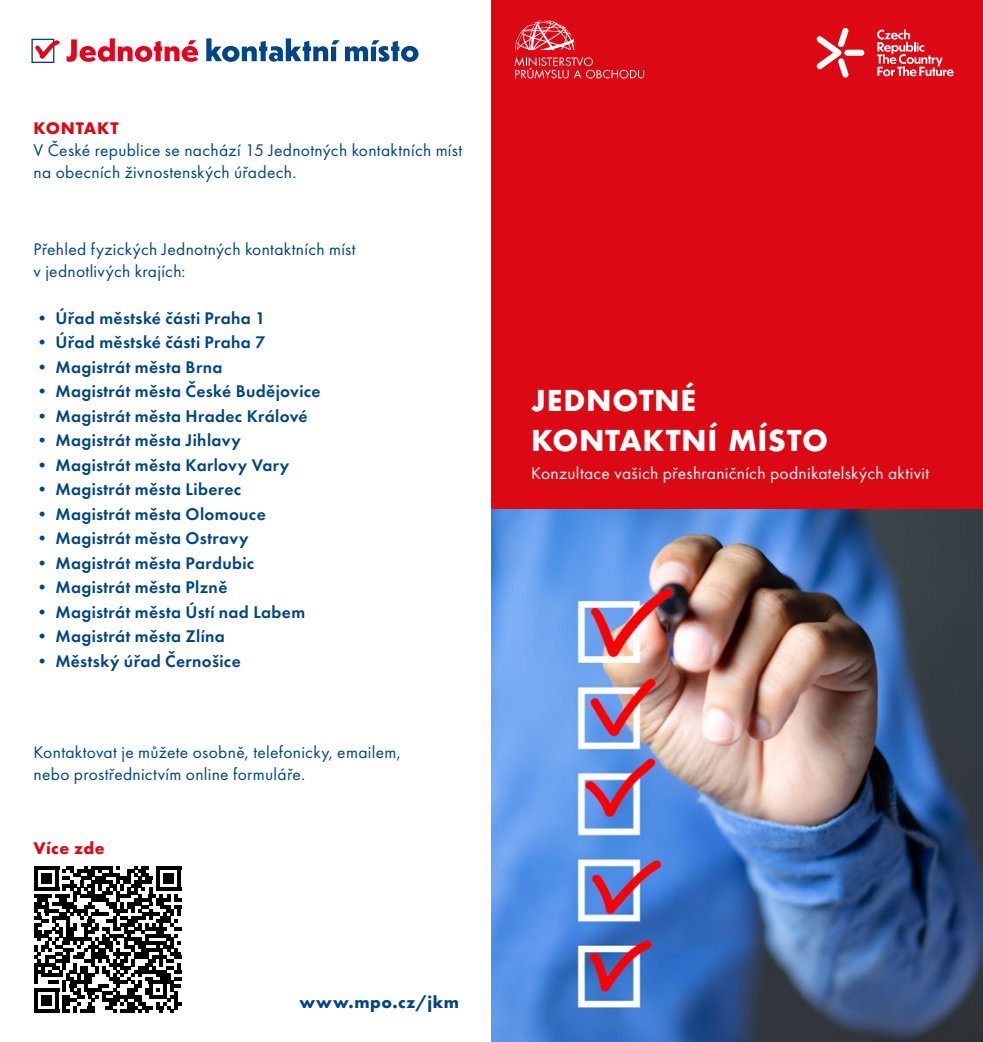
<style>
.page{position:relative;width:983px;height:1042px;background:#fff}
.page>*{position:absolute;margin:0;border:0;box-sizing:border-box;transform-origin:0 0}
.t1{font:700 28px/40.2px "Futura";letter-spacing:.02em;color:#fff}
.t2{font:600 17.5px "Futura PT";letter-spacing:.02em;color:#004587}
.t3{font:17.5px/22.1px "Futura PT";letter-spacing:.02em;color:#004587}
.t4{font:17.5px "Futura PT";letter-spacing:.02em;color:#fff}
.t5{font:700 17.5px "Futura PT";letter-spacing:.035em;color:#004587}
.t6{font:700 17.5px "Futura PT";letter-spacing:.035em;color:#dc0814}
</style>
<div class="page">
<img style="left:491px;top:508px;width:491px;height:534px">
<div style="left:491px;top:0;width:491px;height:508px;background:#dc0814"></div>
<div style="left:844px;top:50px;width:20px;height:6px;background:#fff;border-radius:3px"></div>
<svg style="left:816px;top:27px;width:32px;height:51px"></svg>
<svg style="left:876px;top:30px;width:77px;height:46px"></svg>
<svg style="left:514px;top:57px;width:130px;height:22px"></svg>
<svg style="left:515px;top:20px;width:60px;height:30px"></svg>
<svg style="left:67px;top:38px;width:131px;height:24px"></svg>
<svg style="left:206px;top:38px;width:212px;height:24px"></svg>
<svg style="left:31px;top:39px;width:29px;height:24px"></svg>
<svg style="left:34px;top:866px;width:147px;height:147px"></svg>
<p class="t6" style="left:34px;top:117px;width:86px">KONTAKT</p>
<p class="t3" style="left:33px;top:139px;width:430px">V České republice se nachází 15 Jednotných kontaktních míst na obecních živnostenských úřadech.</p>
<p class="t3" style="left:33px;top:238px;width:323px">Přehled fyzických Jednotných kontaktních míst v jednotlivých krajích:</p>
<p class="t2" style="left:33px;top:307px;width:233px">• Úřad městské části Praha 1</p>
<p class="t2" style="left:33px;top:331px;width:233px">• Úřad městské části Praha 7</p>
<p class="t2" style="left:33px;top:356px;width:190px">• Magistrát města Brna</p>
<p class="t2" style="left:33px;top:380px;width:288px">• Magistrát města České Budějovice</p>
<p class="t2" style="left:33px;top:405px;width:276px">• Magistrát města Hradec Králové</p>
<p class="t2" style="left:33px;top:429px;width:209px">• Magistrát města Jihlavy</p>
<p class="t2" style="left:33px;top:454px;width:257px">• Magistrát města Karlovy Vary</p>
<p class="t2" style="left:33px;top:478px;width:209px">• Magistrát města Liberec</p>
<p class="t2" style="left:33px;top:503px;width:234px">• Magistrát města Olomouce</p>
<p class="t2" style="left:33px;top:527px;width:216px">• Magistrát města Ostravy</p>
<p class="t2" style="left:33px;top:552px;width:222px">• Magistrát města Pardubic</p>
<p class="t2" style="left:33px;top:576px;width:195px">• Magistrát města Plzně</p>
<p class="t2" style="left:33px;top:601px;width:273px">• Magistrát města Ústí nad Labem</p>
<p class="t2" style="left:33px;top:625px;width:193px">• Magistrát města Zlína</p>
<p class="t2" style="left:33px;top:650px;width:209px">• Městský úřad Černošice</p>
<p class="t3" style="left:33px;top:740px;width:368px;line-height:22.8px">Kontaktovat je můžete osobně, telefonicky, emailem, nebo prostřednictvím online formuláře.</p>
<p class="t6" style="left:33px;top:837px;width:73px">Více zde</p>
<p class="t5" style="left:299px;top:991px;width:161px">www.mpo.cz/jkm</p>
<p class="t1" style="left:531px;top:380px;width:298px">JEDNOTNÉ<br>KONTAKTNÍ MÍSTO</p>
<p class="t4" style="left:531px;top:462px;width:399px">Konzultace vašich přeshraničních podnikatelských aktivit</p>
</div>
